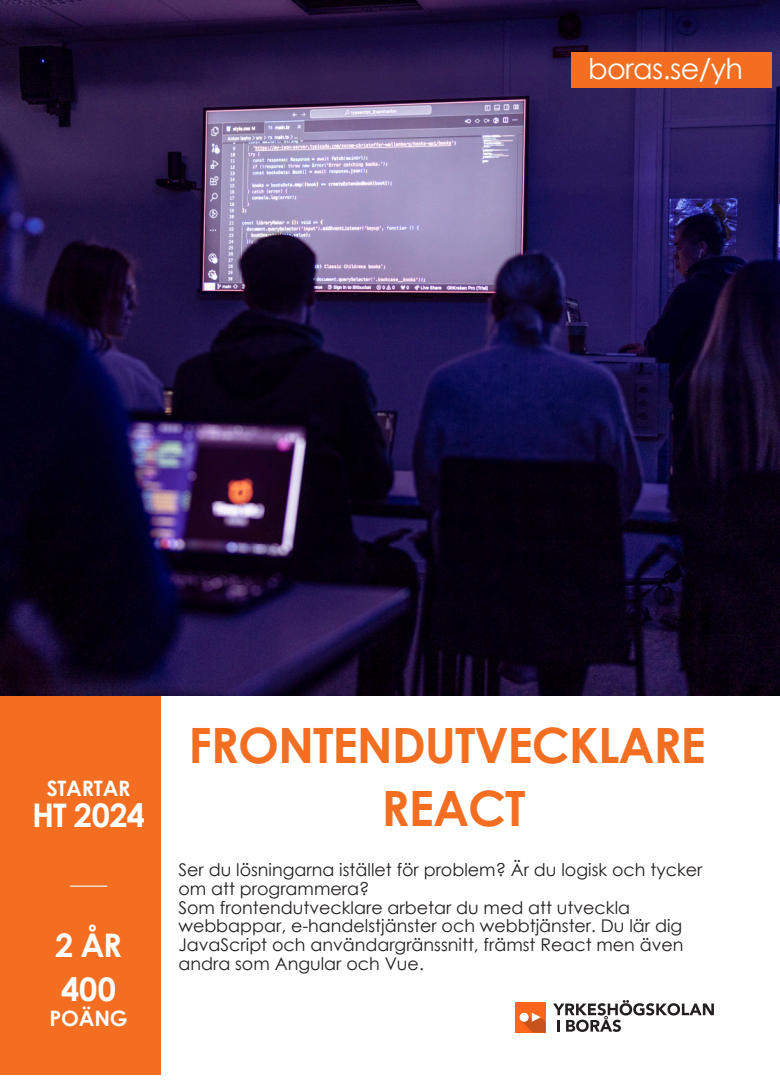
<style>
.page{position:relative;width:780px;height:1088px;background:#fff}
.page>*{position:absolute;margin:0;border:0;box-sizing:border-box;transform-origin:0 0}
.t1{font:700 48.75px "Century Gothic";letter-spacing:-.02em;color:#f36e21}
.t2{font:700 32.5px "Century Gothic";letter-spacing:-.02em;color:#fff}
.t3{font:28.75px "Century Gothic";letter-spacing:-.02em;color:#fff}
.t4{font:700 21.25px "Century Gothic";letter-spacing:-.01em;color:#fff}
.t5{font:17.5px/18.8px "Century Gothic";color:#231f20}
</style>
<div class="page">
<div style="left:0;top:652px;width:161px;height:422px;background:#f36e21"></div>
<hr style="left:70px;top:885px;width:37px;height:2px;background:#f2f3f4">
<img style="left:0;top:0;width:780px;height:696px">
<div style="left:571px;top:52px;width:201px;height:36px;background:#f36e21"></div>
<div style="left:515px;top:1002px;width:30px;height:30px;background:#ff661c"></div>
<svg style="left:522px;top:1013px;width:23px;height:19px"></svg>
<div style="left:519px;top:1013px;width:9px;height:9px;background:#fff;border-radius:50%"></div>
<svg style="left:553px;top:1000px;width:160px;height:32px"></svg>
<p class="t3" style="left:588px;top:48px;width:156px">boras.se/yh</p>
<p class="t4" style="left:47px;top:772px;width:85px">STARTAR</p>
<p class="t2" style="left:32px;top:790px;width:114px">HT 2024</p>
<p class="t2" style="left:55px;top:921px;width:68px">2 ÅR</p>
<p class="t2" style="left:61px;top:965px;width:56px">400</p>
<p class="t4" style="left:49px;top:1002px;width:80px">POÄNG</p>
<p class="t1" style="left:189px;top:708px;width:519px">FRONTENDUTVECKLARE</p>
<p class="t1" style="left:381px;top:771px;width:145px">REACT</p>
<p class="t5" style="left:178px;top:860px;width:525px">Ser du lösningarna istället för problem? Är du logisk och tycker om att programmera?</p>
<p class="t5" style="left:178px;top:898px;width:506px">Som frontendutvecklare arbetar du med att utveckla webbappar, e-handelstjänster och webbtjänster. Du lär dig JavaScript och användargränssnitt, främst React men även andra som Angular och Vue.</p>
</div>
